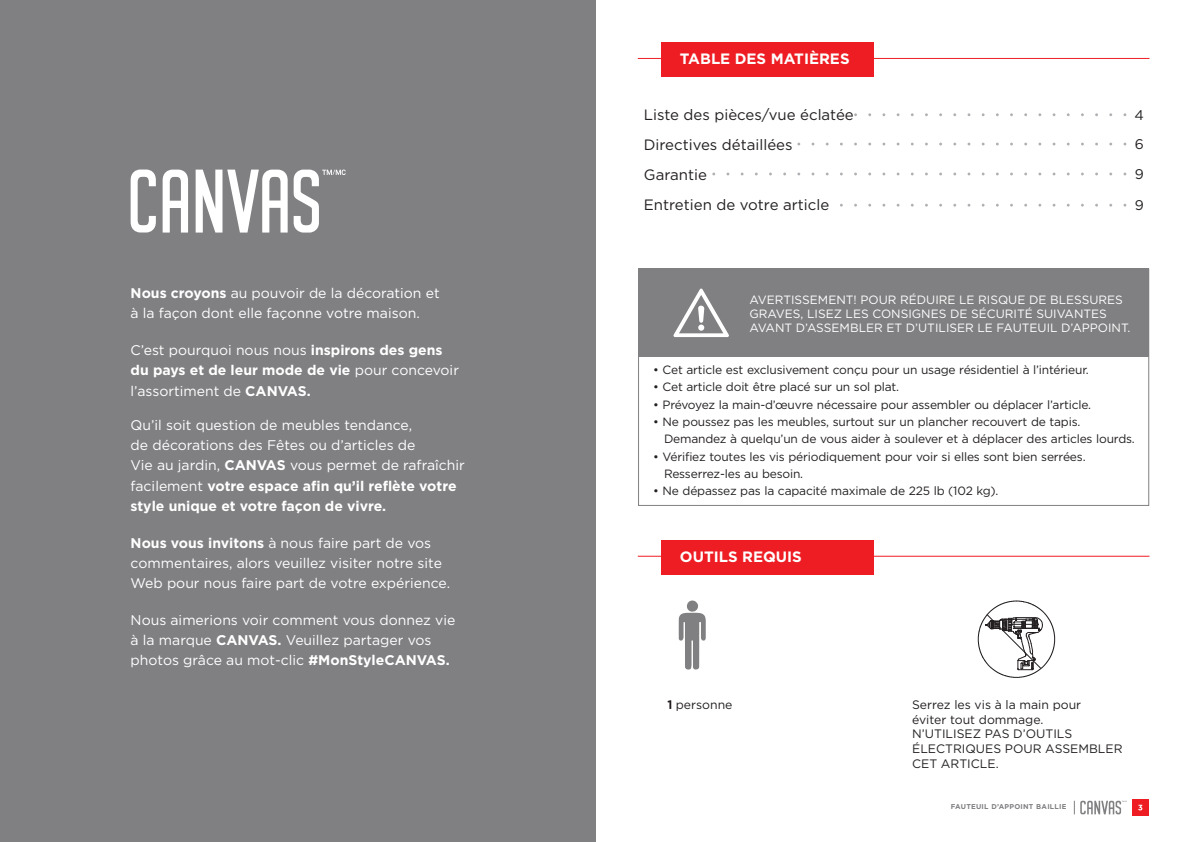
<style>
.page{position:relative;width:1191px;height:842px;background:#fff}
.page>*{position:absolute;margin:0;border:0;box-sizing:border-box;transform-origin:0 0}
.t1{font:15px/30px "Gotham";color:#231f20}
.t2{font:700 15px "Gotham";color:#fff}
.t3{font:14px/20.2px "Gotham";color:#fff}
.t4{font:14px/29.6px "Gotham";color:#231f20;text-align:justify}
.t5{font:12.2px/14.7px "Gotham";color:#231f20}
.t6{font:12px/17.3px "Gotham";letter-spacing:-.015em;color:#231f20}
.t7{font:12px/14.4px "Gotham";color:#fff}
.t8{font:700 7px "Gotham";letter-spacing:.035em;color:#808083}
.s1{font-weight:700}
</style>
<div class="page">
<div style="left:0;top:0;width:595px;height:842px;background:#808083"></div>
<svg style="left:131px;top:170px;width:25px;height:62px"></svg>
<svg style="left:163px;top:170px;width:25px;height:63px"></svg>
<svg style="left:196px;top:170px;width:92px;height:63px"></svg>
<svg style="left:294px;top:170px;width:52px;height:63px"></svg>
<svg style="left:667px;top:700px;width:4px;height:9px"></svg>
<hr style="left:638px;top:58px;width:511px;height:1px;background:#ee1d23">
<hr style="left:638px;top:556px;width:511px;height:1px;background:#ee1d23">
<div style="left:661px;top:42px;width:213px;height:35px;background:#ee1d23"></div>
<div style="left:661px;top:540px;width:213px;height:34px;background:#ee1d23"></div>
<div style="left:638px;top:268px;width:510px;height:89px;background:#808083"></div>
<svg style="left:673px;top:289px;width:56px;height:48px"></svg>
<svg style="left:678px;top:600px;width:28px;height:70px"></svg>
<div style="left:1132px;top:799px;width:16px;height:17px;background:#ee1d23"></div>
<svg style="left:1138px;top:805px;width:4px;height:5px"></svg>
<svg style="left:977px;top:600px;width:78px;height:78px"></svg>
<svg style="left:1080px;top:801px;width:47px;height:13px"></svg>
<svg style="left:1073px;top:801px;width:1px;height:13px"></svg>
<p class="t3" style="left:131px;top:284px;width:311px"><span class="s1">Nous croyons</span> au pouvoir de la décoration et à la façon dont elle façonne votre maison.</p>
<p class="t3" style="left:131px;top:341px;width:330px">C’est pourquoi nous nous <span class="s1">inspirons des gens du pays et de leur mode de vie</span> pour concevoir l’assortiment de <span class="s1">CANVAS.</span></p>
<p class="t3" style="left:131px;top:416px;width:336px">Qu’il soit question de meubles tendance,<br>de décorations des Fêtes ou d’articles de<br>Vie au jardin, <span class="s1">CANVAS</span> vous permet de rafraîchir facilement <span class="s1">votre espace afin qu’il reflète votre style unique et votre façon de vivre.</span></p>
<p class="t3" style="left:131px;top:534px;width:321px"><span class="s1">Nous vous invitons</span> à nous faire part de vos commentaires, alors veuillez visiter notre site<br>Web pour nous faire part de votre expérience.</p>
<p class="t3" style="left:131px;top:611px;width:326px">Nous aimerions voir comment vous donnez vie à la marque <span class="s1">CANVAS.</span> Veuillez partager vos photos grâce au mot-clic <span class="s1">#MonStyleCANVAS.</span></p>
<p class="t2" style="left:680px;top:52px;width:171px">TABLE DES MATIÈRES</p>
<p class="t1" style="left:644px;top:100px;width:211px">Liste des pièces/vue éclatée<br>Directives détaillées<br>Garantie<br>Entretien de votre article</p>
<p class="t4" style="left:1134px;top:101px;width:11px">4<br>6<br>9</p>
<p class="t4" style="left:1135px;top:191px;width:11px">9</p>
<p class="t7" style="left:749px;top:293px;width:383px">AVERTISSEMENT! POUR RÉDUIRE LE RISQUE DE BLESSURES<br>GRAVES, LISEZ LES CONSIGNES DE SÉCURITÉ SUIVANTES<br>AVANT D’ASSEMBLER ET D’UTILISER LE FAUTEUIL D’APPOINT.</p>
<p class="t6" style="left:653px;top:362px;width:437px">• Cet article est exclusivement conçu pour un usage résidentiel à l’intérieur.</p>
<p class="t6" style="left:653px;top:379px;width:247px">• Cet article doit être placé sur un sol plat.</p>
<p class="t6" style="left:653px;top:396px;width:439px">• Prévoyez la main-d’œuvre nécessaire pour assembler ou déplacer l’article.</p>
<p class="t6" style="left:664px;top:414px;width:472px;text-indent:-11px">• Ne poussez pas les meubles, surtout sur un plancher recouvert de tapis.<br>Demandez à quelqu’un de vous aider à soulever et à déplacer des articles lourds.</p>
<p class="t6" style="left:664px;top:448px;width:423px;text-indent:-11px">• Vérifiez toutes les vis périodiquement pour voir si elles sont bien serrées.<br>Resserrez-les au besoin.</p>
<p class="t6" style="left:653px;top:483px;width:347px">• Ne dépassez pas la capacité maximale de 225 lb (102 kg).</p>
<p class="t2" style="left:680px;top:550px;width:123px">OUTILS REQUIS</p>
<p class="t5" style="left:676px;top:698px;width:58px">personne</p>
<p class="t5" style="left:912px;top:698px;width:212px">Serrez les vis à la main pour<br>éviter tout dommage.<br>N’UTILISEZ PAS D’OUTILS<br>ÉLECTRIQUES POUR ASSEMBLER<br>CET ARTICLE.</p>
<p class="t8" style="left:951px;top:804px;width:117px">FAUTEUIL D’APPOINT BAILLIE</p>
</div>
